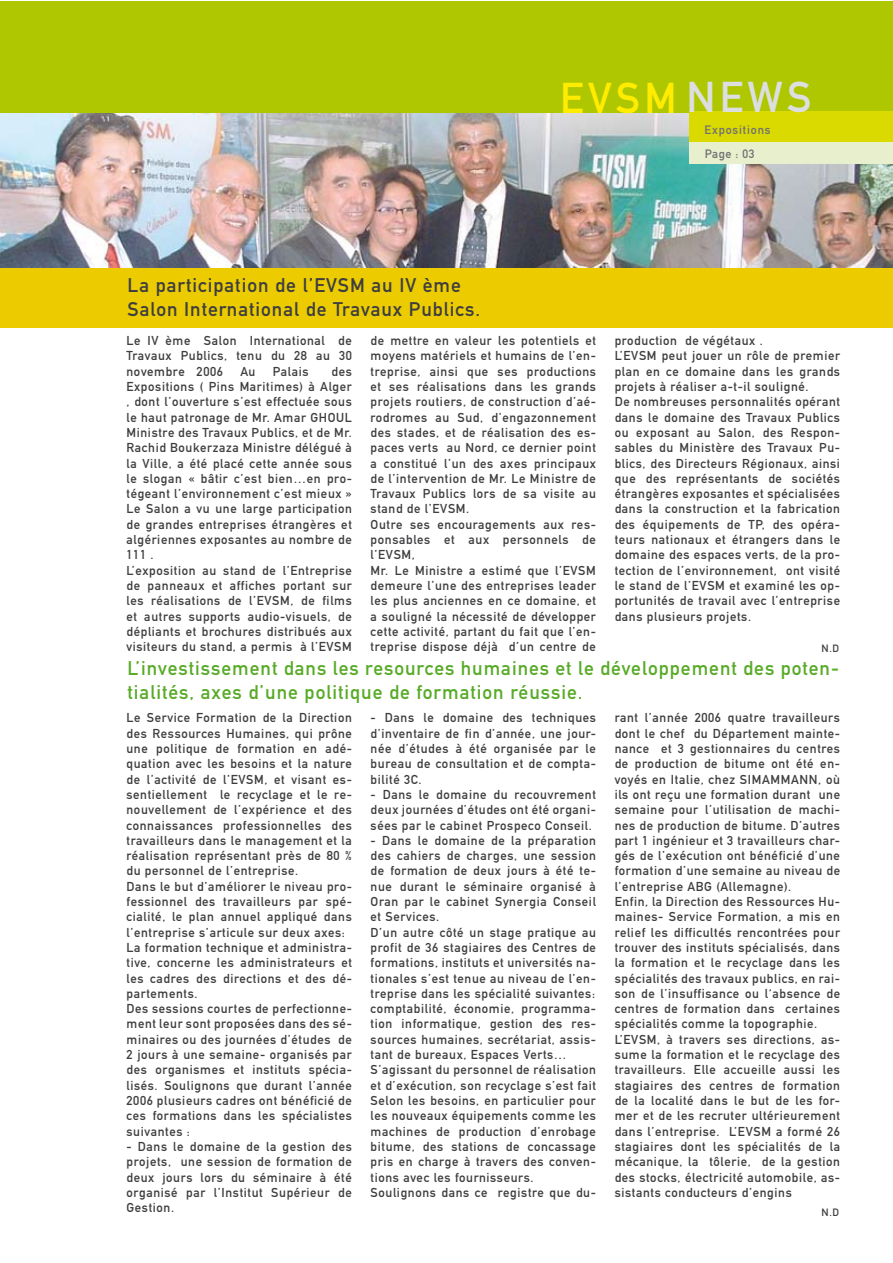
<style>
.page{position:relative;width:893px;height:1263px;background:#fff}
.page>*{position:absolute;margin:0;border:0;box-sizing:border-box;transform-origin:0 0}
.t1{font:42.45px "DIN Mittelschrift Std";letter-spacing:.1em;color:#ffec00}
.t2{font:19.5px/23.4px "DIN Mittelschrift Std";letter-spacing:.05em;color:#58ab27}
.t3{font:19.5px/23.4px "DIN Mittelschrift Std";letter-spacing:.05em;color:#3e3e40}
.t4{font:12.75px/15.3px "DIN Mittelschrift Std";letter-spacing:.05em;color:#3e3e40}
.t5{font:12px "DIN Mittelschrift Std";letter-spacing:.07em;color:#707173}
.t6{font:10.5px "DIN Mittelschrift Std";color:#3e3e40}
.s1{color:#dddedf}
</style>
<div class="page">
<img style="left:0;top:112px;width:893px;height:156px">
<div style="left:0;top:268px;width:893px;height:59px;background:#eccc00"></div>
<div style="left:1px;top:1px;width:892px;height:111px;background:#aec700"></div>
<div style="left:0;top:1px;width:11px;height:111px;background:#aec700"></div>
<div style="left:689px;top:135px;width:204px;height:29px;background:#e7efcd"></div>
<div style="left:690px;top:112px;width:203px;height:30px;background:#dad900"></div>
<h1 class="t1" style="left:560px;top:73px;width:253px">EVSM <span class="s1">NEWS</span></h1>
<p class="t5" style="left:705px;top:123px;width:68px">Expositions</p>
<h2 class="t3" style="left:128px;top:274px;width:354px">La participation de l’EVSM au IV ème<br>Salon International de Travaux Publics.</h2>
<p class="t5" style="left:705px;top:147px;width:52px">Page : 03</p>
<p class="t4" style="left:126px;top:333px;width:227px;text-align:justify">Le IV ème Salon International de Travaux Publics, tenu du 28 au 30 novembre 2006</p>
<p class="t4" style="left:126px;top:364px;width:227px;text-indent:205px">des Expositions ( Pins Maritimes) à Alger , dont l’ouverture s’est effectuée sous le haut patronage de Mr. Amar GHOUL Ministre des Travaux Publics, et de Mr.<br>Rachid Boukerzaza Ministre délégué à la Ville, a été placé cette année sous le slogan « bâtir c’est bien…en pro&shy;tégeant l’environnement c’est mieux » Le Salon a vu une large participation de grandes entreprises étrangères et algériennes exposantes au nombre de 111 .<br>L’exposition au stand de l’Entreprise de panneaux et affiches portant sur les réalisations de l’EVSM, de films et autres supports audio-visuels, de dépliants et brochures distribués aux visiteurs du stand, a permis à l’EVSM</p>
<p class="t4" style="left:240px;top:364px;width:17px">Au</p>
<p class="t4" style="left:273px;top:364px;width:37px">Palais</p>
<p class="t4" style="left:371px;top:333px;width:227px">de mettre en valeur les potentiels et moyens matériels et humains de l’en&shy;treprise, ainsi que ses productions et ses réalisations dans les grands projets routiers, de construction d’aé&shy;rodromes au Sud, d’engazonnement des stades, et de réalisation des es&shy;paces verts au Nord, ce dernier point a constitué l’un des axes principaux de l’intervention de Mr. Le Ministre de Travaux Publics lors de sa visite au stand de l’EVSM.<br>Outre ses encouragements aux res&shy;ponsables et aux personnels de l’EVSM,<br>Mr. Le Ministre a estimé que l’EVSM demeure l’une des entreprises leader les plus anciennes en ce domaine, et a souligné la nécessité de développer cette activité, partant du fait que l’en&shy;treprise dispose déjà d’un centre de</p>
<p class="t4" style="left:615px;top:333px;width:227px">production de végétaux .<br>L’EVSM peut jouer un rôle de premier plan en ce domaine dans les grands projets à réaliser a-t-il souligné.<br>De nombreuses personnalités opérant dans le domaine des Travaux Publics ou exposant au Salon, des Respon&shy;sables du Ministère des Travaux Pu&shy;blics, des Directeurs Régionaux, ainsi que des représentants de sociétés étrangères exposantes et spécialisées dans la construction et la fabrication des équipements de TP, des opéra&shy;teurs nationaux et étrangers dans le domaine des espaces verts, de la pro&shy;tection de l’environnement, ont visité le stand de l’EVSM et examiné les op&shy;portunités de travail avec l’entreprise dans plusieurs projets.</p>
<p class="t6" style="left:822px;top:643px;width:19px">N.D</p>
<h2 class="t2" style="left:128px;top:657px;width:713px">L’investissement dans les resources humaines et le développement des poten&shy;tialités, axes d’une politique de formation réussie.</h2>
<p class="t4" style="left:126px;top:710px;width:227px">Le Service Formation de la Direction des Ressources Humaines, qui prône une politique de formation en adé&shy;quation avec les besoins et la nature de l’activité de l’EVSM, et visant es&shy;sentiellement le recyclage et le re&shy;nouvellement de l’expérience et des connaissances professionnelles des travailleurs dans le management et la réalisation représentant près de 80 % du personnel de l’entreprise.<br>Dans le but d’améliorer le niveau pro&shy;fessionnel des travailleurs par spé&shy;cialité, le plan annuel appliqué dans l’entreprise s’articule sur deux axes:<br>La formation technique et administra&shy;tive, concerne les administrateurs et les cadres des directions et des dé&shy;partements.<br>Des sessions courtes de perfectionne&shy;ment leur sont proposées dans des sé&shy;minaires ou des journées d’études de 2 jours à une semaine- organisés par des organismes et instituts spécia&shy;lisés. Soulignons que durant l’année 2006 plusieurs cadres ont bénéficié de ces formations dans les spécialistes suivantes :</p>
<p class="t4" style="left:126px;top:1139px;width:227px;text-align:justify">- Dans le domaine de la gestion des projets, une session de formation de deux jours lors du séminaire à été organisé par l’Institut Supérieur de Gestion.</p>
<p class="t4" style="left:615px;top:710px;width:227px">rant l’année 2006 quatre travailleurs dont le chef du Département mainte&shy;nance et 3 gestionnaires du centres de production de bitume ont été en&shy;voyés en Italie, chez SIMAMMANN, où ils ont reçu une formation durant une semaine pour l’utilisation de machi&shy;nes de production de bitume. D’autres part 1 ingénieur et 3 travailleurs char&shy;gés de l’exécution ont bénéficié d’une formation d’une semaine au niveau de l’entreprise ABG (Allemagne).<br>Enfin, la Direction des Ressources Hu&shy;maines- Service Formation, a mis en relief les difficultés rencontrées pour trouver des instituts spécialisés, dans la formation et le recyclage dans les spécialités des travaux publics, en rai&shy;son de l’insuffisance ou l‘absence de centres de formation dans certaines spécialités comme la topographie.<br>L’EVSM, à travers ses directions, as&shy;sume la formation et le recyclage des travailleurs. Elle accueille aussi les stagiaires des centres de formation de la localité dans le but de les for&shy;mer et de les recruter ultérieurement dans l’entreprise. L’EVSM a formé 26 stagiaires dont les spécialités de la mécanique, la tôlerie, de la gestion des stocks, électricité automobile, as&shy;sistants conducteurs d’engins</p>
<p class="t4" style="left:371px;top:710px;width:227px;text-align:justify">- Dans le domaine des techniques d’inventaire de fin d’année, une jour&shy;née d’études à été organisée par le bureau de consultation et de compta&shy;bilité 3C.</p>
<p class="t4" style="left:371px;top:787px;width:227px;text-align:justify">- Dans le domaine du recouvrement deux journées d’études ont été organi&shy;sées par le cabinet Prospeco Conseil.</p>
<p class="t4" style="left:371px;top:833px;width:227px">- Dans le domaine de la préparation des cahiers de charges, une session de formation de deux jours à été te&shy;nue durant le séminaire organisé à Oran par le cabinet Synergia Conseil et Services.<br>D’un autre côté un stage pratique au profit de 36 stagiaires des Centres de formations, instituts et universités na&shy;tionales s’est tenue au niveau de l’en&shy;treprise dans les spécialité suivantes: comptabilité, économie, programma&shy;tion informatique, gestion des res&shy;sources humaines, secrétariat, assis&shy;tant de bureaux, Espaces Verts… S’agissant du personnel de réalisation et d’exécution, son recyclage s’est fait Selon les besoins, en particulier pour les nouveaux équipements comme les machines de production d’enrobage bitume, des stations de concassage pris en charge à travers des conven&shy;tions avec les fournisseurs.<br>Soulignons dans ce registre que du-</p>
<p class="t6" style="left:822px;top:1206px;width:19px">N.D</p>
</div>
